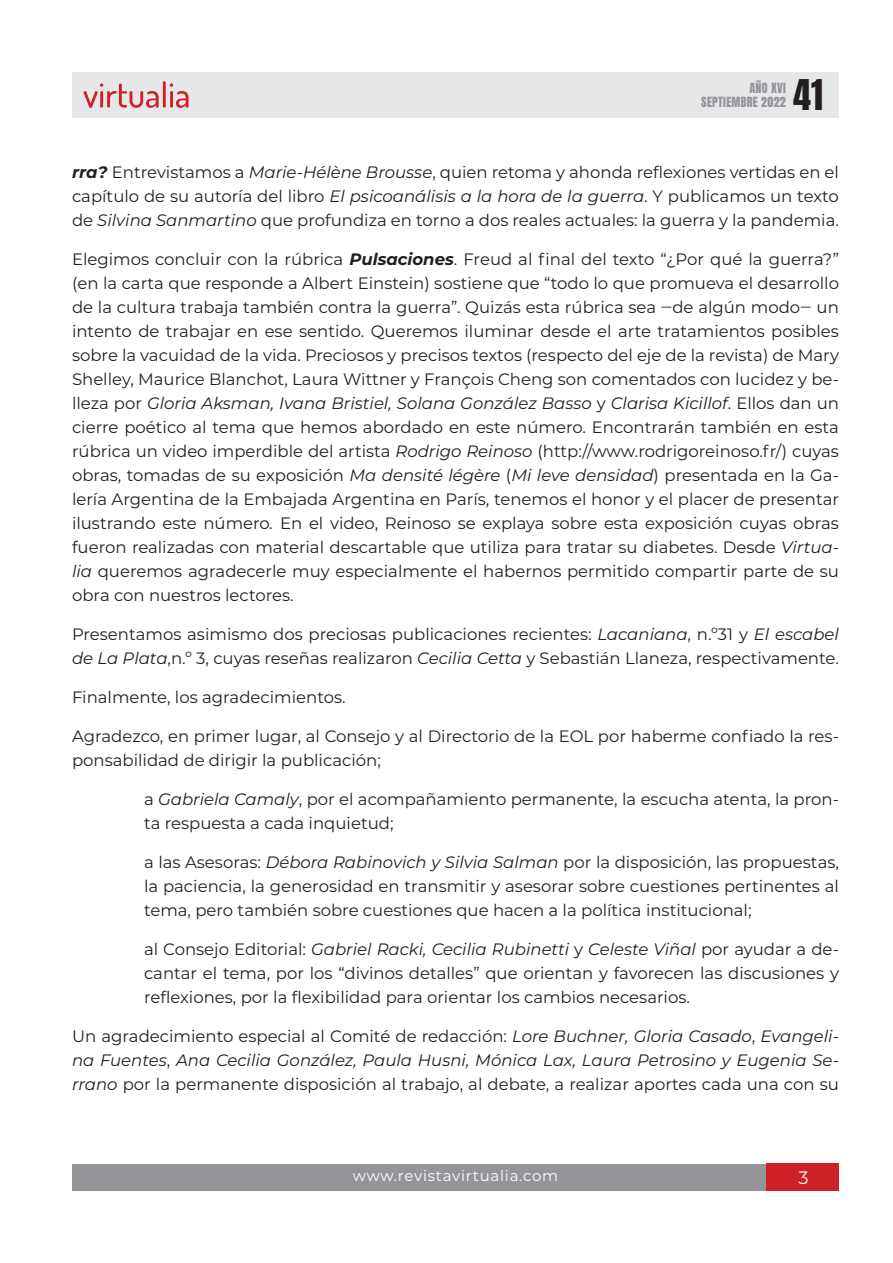
<style>
.page{position:relative;width:893px;height:1263px;background:#fff}
.page>*{position:absolute;margin:0;border:0;box-sizing:border-box;transform-origin:0 0}
.t1{font:36px "Anton";color:#231f20}
.t2{font:18px "Montserrat";color:#fff}
.Parrafo{font:16.5px/24px "Montserrat";color:#231f20;text-align:justify}
.t3{font:15px "Montserrat";letter-spacing:.05em;color:#fff}
.t4{font:12px/14.4px "Anton";letter-spacing:.025em;color:#939598;text-align:right}
.s1{font-weight:700;font-style:italic}
.s2{font-style:italic}
</style>
<div class="page">
<div style="left:72px;top:1164px;width:750px;height:27px;background:#939598"></div>
<div style="left:767px;top:1164px;width:72px;height:27px;background:#cd2027"></div>
<div style="left:72px;top:72px;width:767px;height:45px;background:#e6e7e9"></div>
<svg style="left:84px;top:81px;width:105px;height:27px"></svg>
<h1 class="t1" style="left:793px;top:76px;width:31px">41</h1>
<p class="t4" style="left:701px;top:82px;width:86px">AÑO XVI<br>SEPTIEMBRE 2022</p>
<p class="Parrafo" style="left:72px;top:159px;width:768px"><span class="s1">rra?</span> Entrevistamos a <span class="s2">Marie-Hélène Brousse</span>, quien retoma y ahonda reflexiones vertidas en el capítulo de su autoría del libro <span class="s2">El psicoanálisis a la hora de la guerra</span>. Y publicamos un texto de <span class="s2">Silvina Sanmartino</span> que profundiza en torno a dos reales actuales: la guerra y la pandemia.</p>
<p class="Parrafo" style="left:72px;top:246px;width:769px">Elegimos concluir con la rúbrica <span class="s1">Pulsaciones</span>. Freud al final del texto “¿Por qué la guerra?” (en la carta que responde a Albert Einstein) sostiene que “todo lo que promueva el desarrollo de la cultura trabaja también contra la guerra”. Quizás esta rúbrica sea ‒de algún modo‒ un intento de trabajar en ese sentido. Queremos iluminar desde el arte tratamientos posibles sobre la vacuidad de la vida. Preciosos y precisos textos (respecto del eje de la revista) de Mary Shelley, Maurice Blanchot, Laura Wittner y François Cheng son comentados con lucidez y be&shy;lleza por <span class="s2">Gloria Aksman, Ivana Bristiel, Solana González Basso</span> y <span class="s2">Clarisa Kicillof</span>. Ellos dan un cierre poético al tema que hemos abordado en este número. Encontrarán también en esta rúbrica un video imperdible del artista <span class="s2">Rodrigo Reinoso</span> (http://www.rodrigoreinoso.fr/) cuyas obras, tomadas de su exposición <span class="s2">Ma densité légère</span> (<span class="s2">Mi leve densidad</span>) presentada en la Ga&shy;lería Argentina de la Embajada Argentina en París, tenemos el honor y el placer de presentar ilustrando este número<span class="s2">.</span> En el video, Reinoso se explaya sobre esta exposición cuyas obras fueron realizadas con material descartable que utiliza para tratar su diabetes. Desde <span class="s2">Virtua&shy;lia</span> queremos agradecerle muy especialmente el habernos permitido compartir parte de su obra con nuestros lectores.</p>
<p class="Parrafo" style="left:72px;top:621px;width:768px">Presentamos asimismo dos preciosas publicaciones recientes: <span class="s2">Lacaniana</span>, n.º31 y <span class="s2">El escabel de La Plata</span>,n.º 3, cuyas reseñas realizaron <span class="s2">Cecilia Cetta</span> y Sebastián Llaneza, respectivamente.</p>
<p class="Parrafo" style="left:72px;top:684px;width:275px">Finalmente, los agradecimientos.</p>
<p class="Parrafo" style="left:72px;top:723px;width:768px">Agradezco, en primer lugar, al Consejo y al Directorio de la EOL por haberme confiado la res&shy;ponsabilidad de dirigir la publicación;</p>
<p class="Parrafo" style="left:144px;top:786px;width:696px">a <span class="s2">Gabriela Camaly</span>, por el acompañamiento permanente, la escucha atenta, la pron&shy;ta respuesta a cada inquietud;</p>
<p class="Parrafo" style="left:144px;top:849px;width:696px">a las Asesoras: <span class="s2">Débora Rabinovich y Silvia Salman</span> por la disposición, las propuestas, la paciencia, la generosidad en transmitir y asesorar sobre cuestiones pertinentes al tema, pero también sobre cuestiones que hacen a la política institucional;</p>
<p class="Parrafo" style="left:144px;top:936px;width:696px">al Consejo Editorial: <span class="s2">Gabriel Racki, Cecilia Rubinetti</span> y <span class="s2">Celeste Viñal</span> por ayudar a de&shy;cantar el tema, por los “divinos detalles” que orientan y favorecen las discusiones y reflexiones, por la flexibilidad para orientar los cambios necesarios.</p>
<p class="Parrafo" style="left:72px;top:1023px;width:768px">Un agradecimiento especial al Comité de redacción: <span class="s2">Lore Buchner, Gloria Casado</span>, <span class="s2">Evangeli&shy;na Fuentes</span>, <span class="s2">Ana Cecilia González, Paula Husni, Mónica Lax, Laura Petrosino y Eugenia Se&shy;rrano</span> por la permanente disposición al trabajo, al debate, a realizar aportes cada una con su</p>
<p class="t3" style="left:353px;top:1165px;width:207px">www.revistavirtualia.com</p>
<p class="t2" style="left:799px;top:1165px;width:12px">3</p>
</div>
